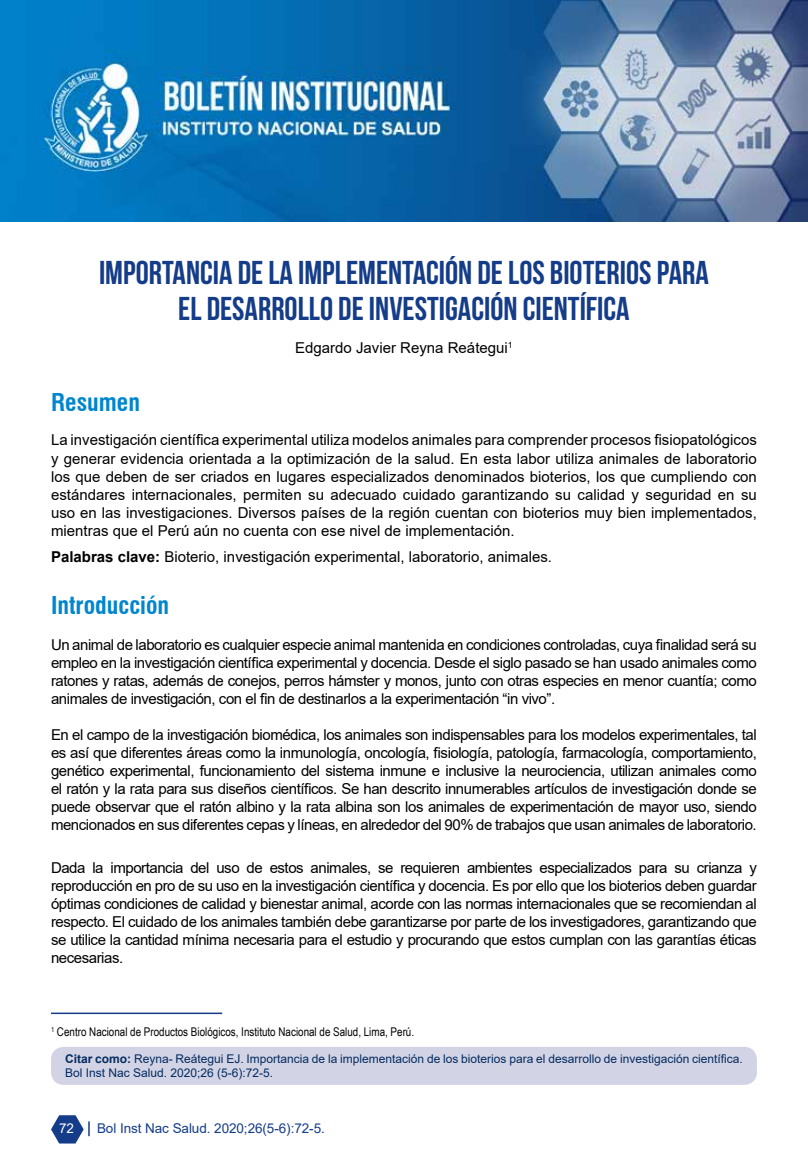
<style>
.page{position:relative;width:808px;height:1170px;background:#fff}
.page>*{position:absolute;margin:0;border:0;box-sizing:border-box;transform-origin:0 0}
.t1{font:700 33px/36px "Bebas Neue";color:#143c88;text-align:center}
.t2{font:700 condensed 24px "Swiss 721 BT";color:#0086ce}
.t3{font:15px/18px "Arial";letter-spacing:-.03em;color:#000;text-align:justify}
.t4{font:15px "Arial";color:#000}
.t5{font:13.5px "Arial";letter-spacing:-.005em;color:#143c88}
.t6{font:13.5px "Arial";color:#fff}
.t7{font:12px/14.4px "Arial";color:#042b60}
.t8{font:12px "Arial Narrow";color:#000}
.s1{font-weight:700}
</style>
<div class="page">
<svg style="left:51px;top:1115px;width:39px;height:28px"></svg>
<div style="left:51px;top:1046px;width:706px;height:38px;background:#d2d4e5;border-radius:13px"></div>
<img style="left:0;top:0;width:808px;height:222px">
<hr style="left:51px;top:1012px;width:171px;height:1px;background:#143c88">
<h1 class="t1" style="left:99px;top:254px;width:611px">IMPORTANCIA DE LA IMPLEMENTACIÓN DE LOS BIOTERIOS PARA<br>EL DESARROLLO DE INVESTIGACIÓN CIENTÍFICA</h1>
<p class="t4" style="left:295px;top:338px;width:219px">Edgardo Javier Reyna Reátegui<sup>1</sup></p>
<h2 class="t2" style="left:51px;top:388px;width:90px">Resumen</h2>
<p class="t3" style="left:51px;top:431px;width:707px">La investigación científica experimental utiliza modelos animales para comprender procesos fisiopatológicos y generar evidencia orientada a la optimización de la salud. En esta labor utiliza animales de laboratorio los que deben de ser criados en lugares especializados denominados bioterios, los que cumpliendo con estándares internacionales, permiten su adecuado cuidado garantizando su calidad y seguridad en su uso en las investigaciones. Diversos países de la región cuentan con bioterios muy bien implementados, mientras que el Perú aún no cuenta con ese nivel de implementación.</p>
<p class="t4" style="left:51px;top:546px;width:503px"><span class="s1">Palabras clave:</span> Bioterio, investigación experimental, laboratorio, animales.</p>
<h2 class="t2" style="left:51px;top:590px;width:120px">Introducción</h2>
<p class="t3" style="left:51px;top:635px;width:707px">Un animal de laboratorio es cualquier especie animal mantenida en condiciones controladas, cuya finalidad será su empleo en la investigación científica experimental y docencia. Desde el siglo pasado se han usado animales como ratones y ratas, además de conejos, perros hámster y monos, junto con otras especies en menor cuantía; como animales de investigación, con el fin de destinarlos a la experimentación “in vivo”.</p>
<p class="t3" style="left:51px;top:725px;width:707px">En el campo de la investigación biomédica, los animales son indispensables para los modelos experimentales, tal es así que diferentes áreas como la inmunología, oncología, fisiología, patología, farmacología, comportamiento, genético experimental, funcionamiento del sistema inmune e inclusive la neurociencia, utilizan animales como el ratón y la rata para sus diseños científicos. Se han descrito innumerables artículos de investigación donde se puede observar que el ratón albino y la rata albina son los animales de experimentación de mayor uso, siendo mencionados en sus diferentes cepas y líneas, en alrededor del 90% de trabajos que usan animales de laboratorio.</p>
<p class="t3" style="left:51px;top:858px;width:707px">Dada la importancia del uso de estos animales, se requieren ambientes especializados para su crianza y reproducción en pro de su uso en la investigación científica y docencia. Es por ello que los bioterios deben guardar óptimas condiciones de calidad y bienestar animal, acorde con las normas internacionales que se recomiendan al respecto. El cuidado de los animales también debe garantizarse por parte de los investigadores, garantizando que se utilice la cantidad mínima necesaria para el estudio y procurando que estos cumplan con las garantías éticas necesarias.</p>
<p class="t8" style="left:51px;top:1023px;width:365px"><sup>1</sup> Centro Nacional de Productos Biológicos, Instituto Nacional de Salud, Lima, Perú.</p>
<p class="t7" style="left:65px;top:1051px;width:679px"><span class="s1">Citar como:</span> Reyna- Reátegui EJ. Importancia de la implementación de los bioterios para el desarrollo de investigación científica.<br>Bol Inst Nac Salud. 2020;26 (5-6):72-5.</p>
<p class="t6" style="left:59px;top:1118px;width:16px">72</p>
<p class="t5" style="left:97px;top:1119px;width:229px">Bol Inst Nac Salud. 2020;26(5-6):72-5.</p>
</div>
